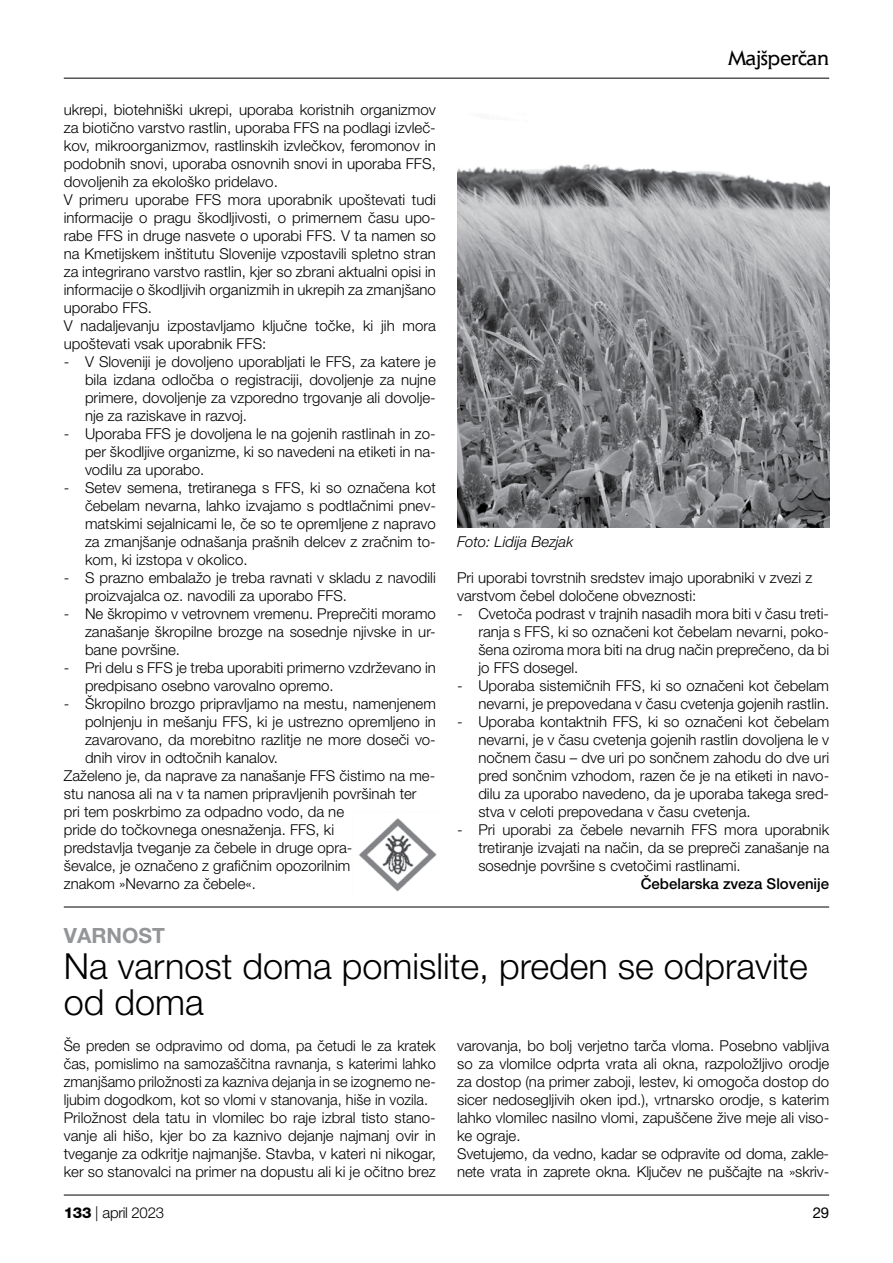
<style>
.page{position:relative;width:893px;height:1263px;background:#fff}
.page>*{position:absolute;margin:0;border:0;box-sizing:border-box;transform-origin:0 0}
.t1{font:300 36px/36px "Helvetica Neue LT Pro";color:#000}
.t2{font:21px "Elan Itc TOT";letter-spacing:-.02em;color:#000}
.t3{font:700 21px "Helvetica Neue LT Pro";color:#939598}
.t4{font:300 15px/18px "Helvetica Neue LT Pro";color:#000;text-align:justify}
.t5{font:500 15px "Helvetica Neue LT Pro";color:#000}
.t6{font:italic 300 15px "Helvetica Neue LT Pro";color:#000}
.t7{font:300 15px "Helvetica Neue LT Pro";letter-spacing:-.02em;color:#000}
.t8{font:15px "Helvetica Neue LT Pro";color:#000}
.s1{font-weight:800}
</style>
<div class="page">
<hr style="left:64px;top:78px;width:765px;height:1px;background:#000">
<hr style="left:64px;top:1195px;width:765px;height:1px;background:#000">
<hr style="left:64px;top:907px;width:765px;height:1px;background:#000">
<img style="left:457px;top:164px;width:372px;height:364px">
<img style="left:359px;top:818px;width:78px;height:74px">
<p class="t4" style="left:64px;top:100px;width:374px;text-align:left">ukrepi, biotehniški ukrepi, uporaba koristnih organizmov za biotično varstvo rastlin, uporaba FFS na podlagi izvleč&shy;kov, mikroorganizmov, rastlinskih izvlečkov, feromonov in podobnih snovi, uporaba osnovnih snovi in uporaba FFS, dovoljenih za ekološko pridelavo.<br>V primeru uporabe FFS mora uporabnik upoštevati tudi informacije o pragu škodljivosti, o primernem času upo&shy;rabe FFS in druge nasvete o uporabi FFS. V ta namen so na Kmetijskem inštitutu Slovenije vzpostavili spletno stran za integrirano varstvo rastlin, kjer so zbrani aktualni opisi in informacije o škodljivih organizmih in ukrepih za zmanjšano uporabo FFS.<br>V nadaljevanju izpostavljamo ključne točke, ki jih mora upoštevati vsak uporabnik FFS:</p>
<p class="t4" style="left:85px;top:352px;width:352px;text-indent:-21px">- V Sloveniji je dovoljeno uporabljati le FFS, za katere je bila izdana odločba o registraciji, dovoljenje za nujne primere, dovoljenje za vzporedno trgovanje ali dovolje&shy;nje za raziskave in razvoj.</p>
<p class="t4" style="left:85px;top:424px;width:352px;text-indent:-21px">- Uporaba FFS je dovoljena le na gojenih rastlinah in zo&shy;per škodljive organizme, ki so navedeni na etiketi in na&shy;vodilu za uporabo.</p>
<p class="t4" style="left:85px;top:478px;width:352px;text-indent:-21px">- Setev semena, tretiranega s FFS, ki so označena kot čebelam nevarna, lahko izvajamo s podtlačnimi pnev&shy;matskimi sejalnicami le, če so te opremljene z napravo za zmanjšanje odnašanja prašnih delcev z zračnim to&shy;kom, ki izstopa v okolico.</p>
<p class="t4" style="left:85px;top:568px;width:352px;text-indent:-21px">- S prazno embalažo je treba ravnati v skladu z navodili proizvajalca oz. navodili za uporabo FFS.</p>
<p class="t4" style="left:85px;top:604px;width:352px;text-indent:-21px">- Ne škropimo v vetrovnem vremenu. Preprečiti moramo zanašanje škropilne brozge na sosednje njivske in ur&shy;bane površine.</p>
<p class="t4" style="left:85px;top:658px;width:352px;text-indent:-21px">- Pri delu s FFS je treba uporabiti primerno vzdrževano in predpisano osebno varovalno opremo.</p>
<p class="t4" style="left:64px;top:694px;width:374px">- Škropilno brozgo pripravljamo na mestu, namenjenem</p>
<p class="t4" style="left:85px;top:712px;width:352px">polnjenju in mešanju FFS, ki je ustrezno opremljeno in</p>
<p class="t4" style="left:85px;top:730px;width:352px">zavarovano, da morebitno razlitje ne more doseči vo-</p>
<p class="t4" style="left:85px;top:748px;width:195px">dnih virov in odtočnih kanalov.</p>
<p class="t4" style="left:64px;top:766px;width:373px">Zaželeno je, da naprave za nanašanje FFS čistimo na me-</p>
<p class="t4" style="left:64px;top:784px;width:354px">stu nanosa ali na v ta namen pripravljenih površinah ter</p>
<p class="t4" style="left:64px;top:802px;width:282px">pri tem poskrbimo za odpadno vodo, da ne</p>
<p class="t4" style="left:64px;top:820px;width:272px">pride do točkovnega onesnaženja. FFS, ki</p>
<p class="t4" style="left:64px;top:838px;width:290px">predstavlja tveganje za čebele in druge opra-</p>
<p class="t4" style="left:64px;top:856px;width:288px">ševalce, je označeno z grafičnim opozorilnim</p>
<p class="t4" style="left:64px;top:874px;width:194px">znakom »Nevarno za čebele«.</p>
<h2 class="t2" style="left:728px;top:46px;width:103px">Majšperčan</h2>
<p class="t6" style="left:457px;top:532px;width:118px">Foto: Lidija Bezjak</p>
<p class="t4" style="left:457px;top:568px;width:357px">Pri uporabi tovrstnih sredstev imajo uporabniki v zvezi z varstvom čebel določene obveznosti:</p>
<p class="t4" style="left:478px;top:604px;width:352px;text-indent:-21px">- Cvetoča podrast v trajnih nasadih mora biti v času treti&shy;ranja s FFS, ki so označeni kot čebelam nevarni, poko&shy;šena oziroma mora biti na drug način preprečeno, da bi jo FFS dosegel.</p>
<p class="t4" style="left:457px;top:676px;width:374px;text-align:right">- Uporaba sistemičnih FFS, ki so označeni kot čebelam nevarni, je prepovedana v času cvetenja gojenih rastlin.</p>
<p class="t4" style="left:478px;top:712px;width:352px;text-indent:-21px">- Uporaba kontaktnih FFS, ki so označeni kot čebelam nevarni, je v času cvetenja gojenih rastlin dovoljena le v nočnem času – dve uri po sončnem zahodu do dve uri pred sončnim vzhodom, razen če je na etiketi in navo&shy;dilu za uporabo navedeno, da je uporaba takega sred&shy;stva v celoti prepovedana v času cvetenja.</p>
<p class="t4" style="left:478px;top:820px;width:352px;text-indent:-21px">- Pri uporabi za čebele nevarnih FFS mora uporabnik tretiranje izvajati na način, da se prepreči zanašanje na sosednje površine s cvetočimi rastlinami.</p>
<p class="t5" style="left:641px;top:874px;width:190px">Čebelarska zveza Slovenije</p>
<h2 class="t3" style="left:64px;top:922px;width:103px">VARNOST</h2>
<h1 class="t1" style="left:64px;top:947px;width:746px">Na varnost doma pomislite, preden se odpravite od doma</h1>
<p class="t4" style="left:64px;top:1036px;width:374px;text-align:left">Še preden se odpravimo od doma, pa četudi le za kratek čas, pomislimo na samozaščitna ravnanja, s katerimi lahko zmanjšamo priložnosti za kazniva dejanja in se izognemo ne&shy;ljubim dogodkom, kot so vlomi v stanovanja, hiše in vozila.<br>Priložnost dela tatu in vlomilec bo raje izbral tisto stano&shy;vanje ali hišo, kjer bo za kaznivo dejanje najmanj ovir in tveganje za odkritje najmanjše. Stavba, v kateri ni nikogar, ker so stanovalci na primer na dopustu ali ki je očitno brez</p>
<p class="t4" style="left:457px;top:1036px;width:374px;text-align:left">varovanja, bo bolj verjetno tarča vloma. Posebno vabljiva so za vlomilce odprta vrata ali okna, razpoložljivo orodje za dostop (na primer zaboji, lestev, ki omogoča dostop do sicer nedosegljivih oken ipd.), vrtnarsko orodje, s katerim lahko vlomilec nasilno vlomi, zapuščene žive meje ali viso&shy;ke ograje.<br>Svetujemo, da vedno, kadar se odpravite od doma, zakle&shy;nete vrata in zaprete okna. Ključev ne puščajte na »skriv-</p>
<p class="t7" style="left:64px;top:1204px;width:102px"><span class="s1">133</span> | april 2023</p>
<p class="t8" style="left:813px;top:1204px;width:18px">29</p>
</div>
